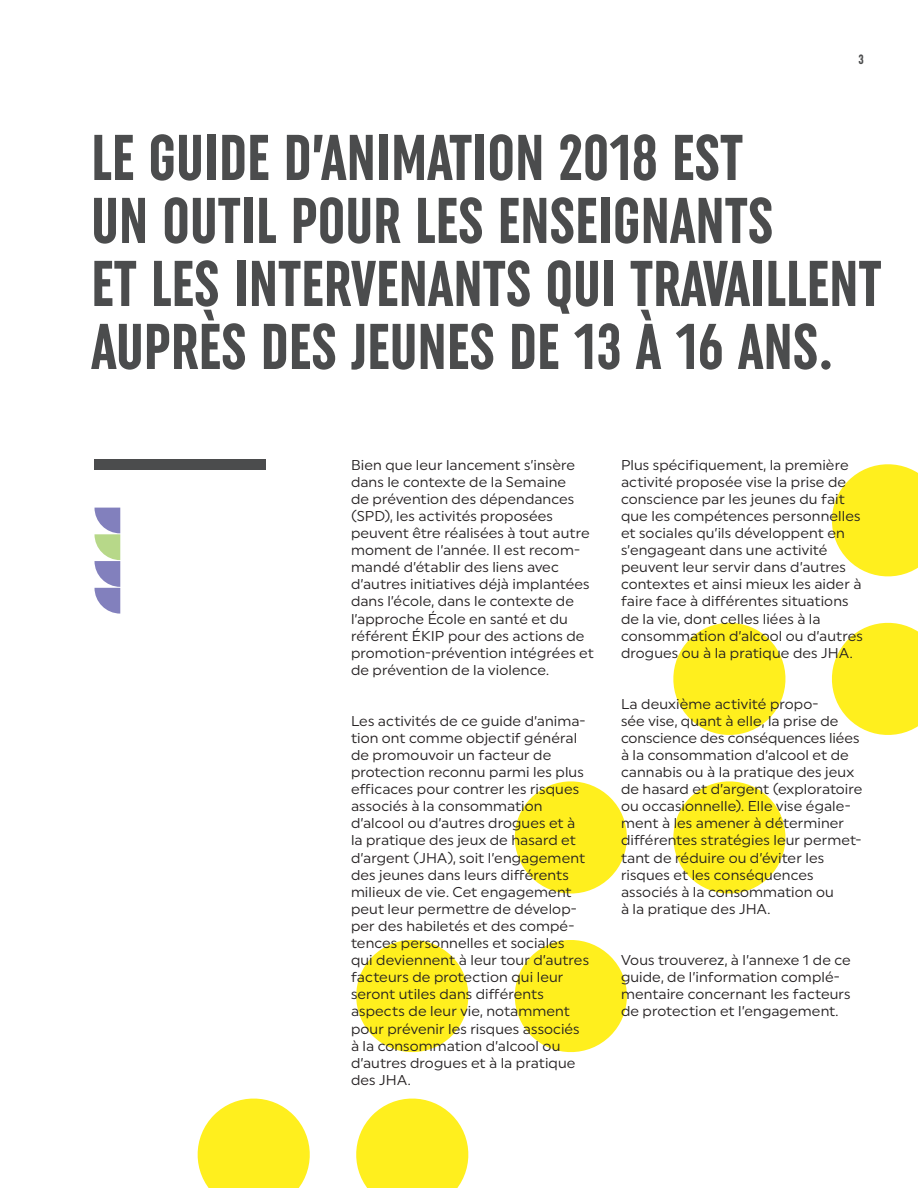
<style>
.page{position:relative;width:918px;height:1188px;background:#fff}
.page>*{position:absolute;margin:0;border:0;box-sizing:border-box;transform-origin:0 0}
.t1{font:700 extra-condensed 64.5px/63px "Uniform";color:#4b4c4d}
.t2{font:14.25px/17.1px "Uniform";letter-spacing:.005em;color:#231f20}
.t3{font:700 extra-condensed 13.5px "Uniform";color:#4b4c4d}
</style>
<div class="page">
<svg style="left:832px;top:622px;width:86px;height:113px"></svg>
<svg style="left:673px;top:781px;width:113px;height:113px"></svg>
<svg style="left:514px;top:940px;width:113px;height:113px"></svg>
<svg style="left:356px;top:1098px;width:113px;height:90px"></svg>
<svg style="left:673px;top:622px;width:113px;height:113px"></svg>
<svg style="left:832px;top:464px;width:86px;height:113px"></svg>
<svg style="left:514px;top:781px;width:113px;height:113px"></svg>
<svg style="left:356px;top:940px;width:113px;height:113px"></svg>
<svg style="left:197px;top:1098px;width:113px;height:90px"></svg>
<div style="left:95px;top:459px;width:171px;height:11px;background:#4b4c4d"></div>
<svg style="left:95px;top:508px;width:25px;height:106px"></svg>
<p class="t3" style="left:859px;top:52px;width:7px">3</p>
<p class="t1" style="left:91px;top:126px;width:792px">LE GUIDE D’ANIMATION 2018 EST<br>UN OUTIL POUR LES ENSEIGNANTS<br>ET LES INTERVENANTS QUI TRAVAILLENT<br>AUPRÈS DES JEUNES DE 13 À 16 ANS.</p>
<p class="t2" style="left:351px;top:456px;width:244px">Bien que leur lancement s’insère dans le contexte de la Semaine<br>de prévention des dépendances (SPD), les activités proposées peuvent être réalisées à tout autre moment de l’année. Il est recom&shy;mandé d’établir des liens avec d’autres initiatives déjà implantées dans l’école, dans le contexte de l’approche École en santé et du référent ÉKIP pour des actions de promotion-prévention intégrées et de prévention de la violence.</p>
<p class="t2" style="left:351px;top:712px;width:240px">Les activités de ce guide d’anima&shy;tion ont comme objectif général de promouvoir un facteur de protection reconnu parmi les plus efficaces pour contrer les risques associés à la consommation d’alcool ou d’autres drogues et à la pratique des jeux de hasard et d’argent (JHA), soit l’engagement des jeunes dans leurs différents milieux de vie. Cet engagement peut leur permettre de dévelop&shy;per des habiletés et des compé&shy;tences personnelles et sociales qui deviennent à leur tour d’autres facteurs de protection qui leur seront utiles dans différents aspects de leur vie, notamment pour prévenir les risques associés à la consommation d’alcool ou d’autres drogues et à la pratique des JHA.</p>
<p class="t2" style="left:621px;top:456px;width:243px">Plus spécifiquement, la première activité proposée vise la prise de conscience par les jeunes du fait que les compétences personnelles et sociales qu’ils développent en s’engageant dans une activité peuvent leur servir dans d’autres contextes et ainsi mieux les aider à faire face à différentes situations de la vie, dont celles liées à la consommation d’alcool ou d’autres drogues ou à la pratique des JHA.</p>
<p class="t2" style="left:621px;top:695px;width:243px">La deuxième activité propo-<br>sée vise, quant à elle, la prise de conscience des conséquences liées à la consommation d’alcool et de cannabis ou à la pratique des jeux de hasard et d’argent (exploratoire ou occasionnelle). Elle vise égale&shy;ment à les amener à déterminer différentes stratégies leur permet&shy;tant de réduire ou d’éviter les risques et les conséquences associés à la consommation ou<br>à la pratique des JHA.</p>
<p class="t2" style="left:621px;top:951px;width:231px">Vous trouverez, à l’annexe 1 de ce guide, de l’information complé&shy;mentaire concernant les facteurs de protection et l’engagement.</p>
</div>
